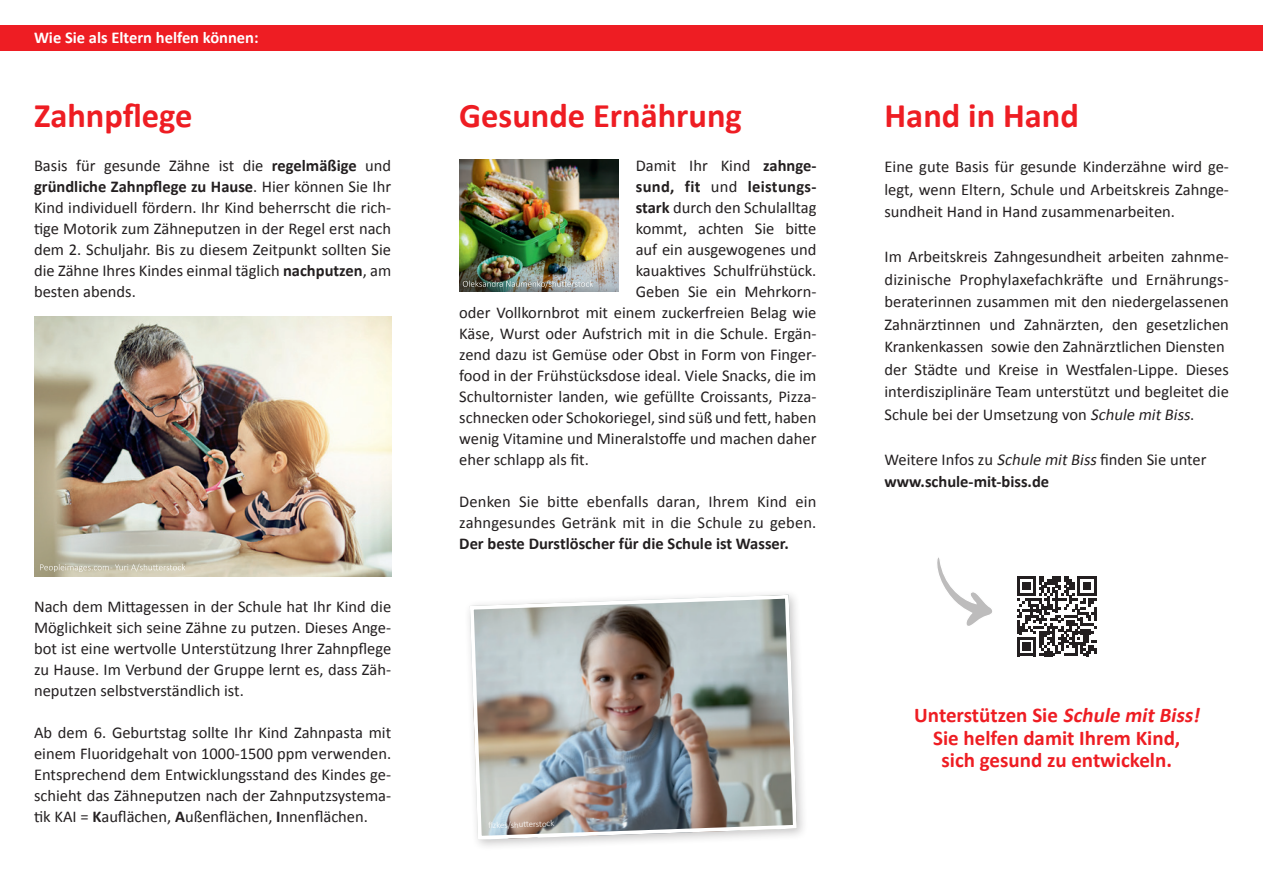
<style>
.page{position:relative;width:1263px;height:893px;background:#fff}
.page>*{position:absolute;margin:0;border:0;box-sizing:border-box;transform-origin:0 0}
.t1{font:700 34.5px "Calibri";color:#ee1d23}
.t2{font:700 21px/22.5px "Calibri";color:#ee1d23;text-align:center}
.t3{font:16.5px/21px "Calibri";color:#231f20;text-align:justify}
.t4{font:700 16.5px "Calibri";letter-spacing:.005em;color:#231f20}
.t5{font:700 16.5px "Calibri";color:#fff}
.t6{font:300 9px "Calibri";color:#fff}
.s1{font-weight:700}
.s2{font-weight:400}
.s3{font-style:italic}
</style>
<div class="page">
<div style="left:464px;top:589px;width:345px;height:263px;background:#231f20;opacity:.25"></div>
<img style="left:468px;top:593px;width:331px;height:249px">
<img style="left:459px;top:159px;width:160px;height:109px">
<img style="left:34px;top:316px;width:357px;height:261px">
<svg style="left:1017px;top:576px;width:80px;height:80px"></svg>
<svg style="left:937px;top:557px;width:55px;height:69px"></svg>
<div style="left:0;top:25px;width:1263px;height:26px;background:#ee1d23"></div>
<img style="left:459px;top:268px;width:160px;height:23px">
<svg style="left:463px;top:280px;width:130px;height:8px"></svg>
<svg style="left:40px;top:564px;width:145px;height:8px"></svg>
<p class="t5" style="left:34px;top:26px;width:226px">Wie Sie als Eltern helfen können:</p>
<p class="t1" style="left:34px;top:91px;width:160px">Zahnpflege</p>
<p class="t3" style="left:34px;top:154px;width:359px">Basis für gesunde Zähne ist die <span class="s1">regelmäßige</span> und <span class="s1">gründliche Zahnpflege zu Hause</span>. Hier können Sie Ihr Kind individuell fördern. Ihr Kind beherrscht die rich&shy;tige Motorik zum Zähneputzen in der Regel erst nach dem 2. Schuljahr. Bis zu diesem Zeitpunkt sollten Sie die Zähne Ihres Kindes einmal täglich <span class="s1">nachputzen</span>, am besten abends.</p>
<p class="t3" style="left:34px;top:595px;width:359px">Nach dem Mittagessen in der Schule hat Ihr Kind die Möglichkeit sich seine Zähne zu putzen. Dieses Ange&shy;bot ist eine wertvolle Unterstützung Ihrer Zahnpflege zu Hause. Im Verbund der Gruppe lernt es, dass Zäh&shy;neputzen selbstverständlich ist.</p>
<p class="t3" style="left:34px;top:721px;width:359px">Ab dem 6. Geburtstag sollte Ihr Kind Zahnpasta mit einem Fluoridgehalt von 1000-1500 ppm verwenden.<br>Entsprechend dem Entwicklungsstand des Kindes ge&shy;schieht das Zähneputzen nach der Zahnputzsystema&shy;tik KAI = <span class="s1">K</span>auflächen, <span class="s1">A</span>ußenflächen, <span class="s1">I</span>nnenflächen.</p>
<p class="t1" style="left:459px;top:91px;width:284px">Gesunde Ernährung</p>
<p class="t3" style="left:636px;top:154px;width:182px">Damit Ihr Kind <span class="s1">zahnge-</span></p>
<p class="t4" style="left:636px;top:174px;width:182px">sund, fit <span class="s2">und</span> leistungs-</p>
<p class="t3" style="left:636px;top:196px;width:182px"><span class="s1">stark</span> durch den Schulalltag</p>
<p class="t3" style="left:636px;top:217px;width:182px">kommt, achten Sie bitte</p>
<p class="t3" style="left:636px;top:238px;width:182px">auf ein ausgewogenes und</p>
<p class="t3" style="left:636px;top:259px;width:182px">kauaktives Schulfrühstück.</p>
<p class="t3" style="left:636px;top:280px;width:182px">Geben Sie ein Mehrkorn-</p>
<p class="t3" style="left:459px;top:301px;width:359px">oder Vollkornbrot mit einem zuckerfreien Belag wie</p>
<p class="t3" style="left:459px;top:322px;width:359px">Käse, Wurst oder Aufstrich mit in die Schule. Ergän-</p>
<p class="t3" style="left:459px;top:343px;width:359px">zend dazu ist Gemüse oder Obst in Form von Finger-</p>
<p class="t3" style="left:459px;top:364px;width:359px">food in der Frühstücksdose ideal. Viele Snacks, die im</p>
<p class="t3" style="left:459px;top:385px;width:359px">Schultornister landen, wie gefüllte Croissants, Pizza-</p>
<p class="t3" style="left:459px;top:406px;width:359px">schnecken oder Schokoriegel, sind süß und fett, haben</p>
<p class="t3" style="left:459px;top:427px;width:359px">wenig Vitamine und Mineralstoffe und machen daher</p>
<p class="t3" style="left:459px;top:448px;width:131px">eher schlapp als fit.</p>
<p class="t3" style="left:459px;top:490px;width:359px">Denken Sie bitte ebenfalls daran, Ihrem Kind ein zahngesundes Getränk mit in die Schule zu geben.<br><span class="s1">Der beste Durstlöscher für die Schule ist Wasser.</span></p>
<p class="t6" style="left:488px;top:820px;width:67px;rotate:-2deg">fi zkes/shutt erstock</p>
<p class="t1" style="left:884px;top:91px;width:196px">Hand in Hand</p>
<p class="t3" style="left:884px;top:155px;width:346px;line-height:22.5px">Eine gute Basis für gesunde Kinderzähne wird ge&shy;legt, wenn Eltern, Schule und Arbeitskreis Zahnge&shy;sundheit Hand in Hand zusammenarbeiten.</p>
<p class="t3" style="left:884px;top:245px;width:346px;line-height:22.5px">Im Arbeitskreis Zahngesundheit arbeiten zahnme&shy;dizinische Prophylaxefachkräfte und Ernährungs&shy;beraterinnen zusammen mit den niedergelassenen Zahnärztinnen und Zahnärzten, den gesetzlichen Krankenkassen sowie den Zahnärztlichen Diensten</p>
<p class="t3" style="left:884px;top:357px;width:346px;line-height:22.5px">der Städte und Kreise in Westfalen-Lippe. Dieses interdisziplinäre Team unterstützt und begleitet die Schule bei der Umsetzung von <span class="s3">Schule mitBiss</span>.</p>
<p class="t3" style="left:884px;top:448px;width:323px">Weitere Infos zu <span class="s3">Schule mitBiss</span>finden Sie unter</p>
<p class="t4" style="left:884px;top:470px;width:166px">www.schule-mit-biss.de</p>
<p class="t2" style="left:914px;top:703px;width:292px">Unterstützen Sie <span class="s3">Schule mitBiss!<br></span>Sie helfen damit Ihrem Kind,</p>
<p class="t2" style="left:941px;top:748px;width:232px">sich gesund zu entwickeln.</p>
</div>
